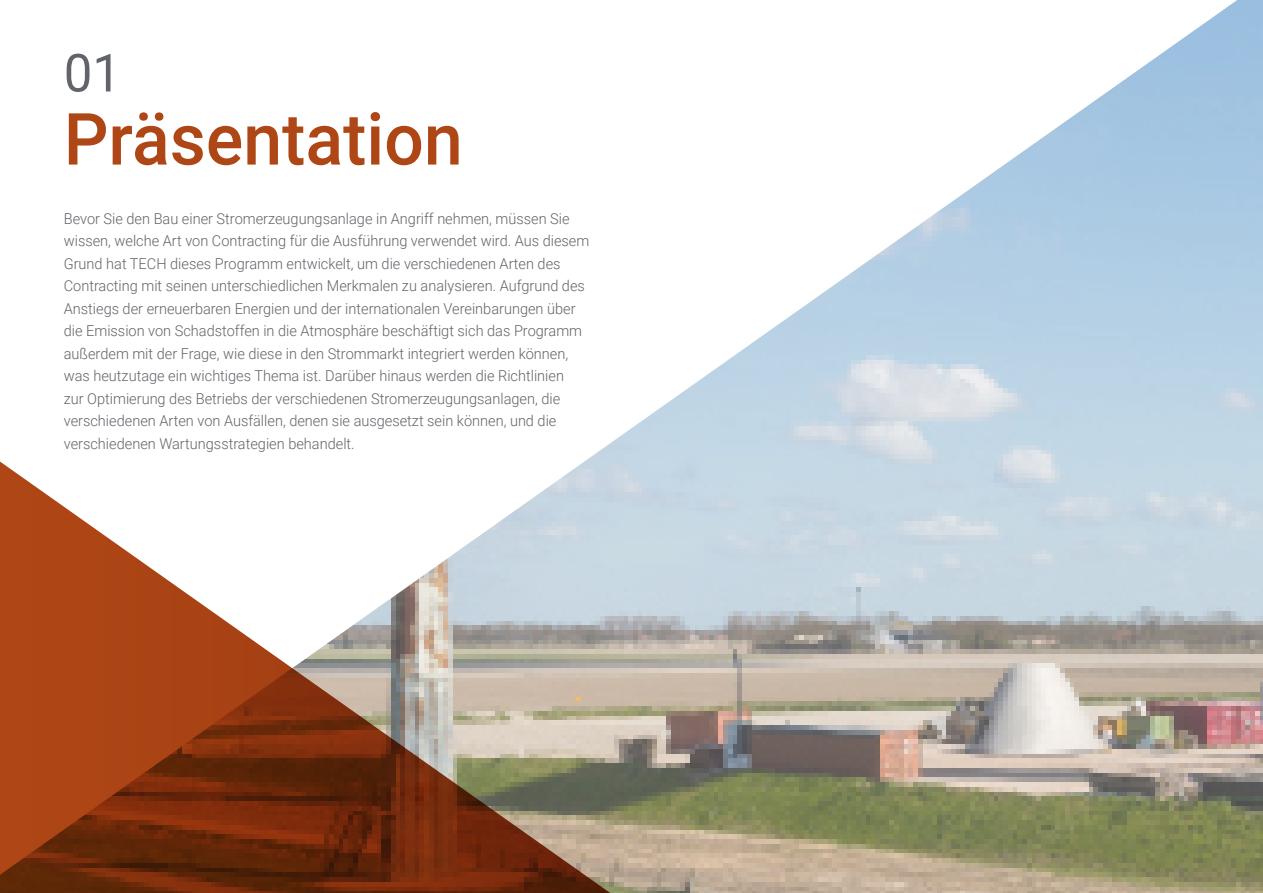
<style>
.page{position:relative;width:1263px;height:893px;background:#fff}
.page>*{position:absolute;margin:0;border:0;box-sizing:border-box;transform-origin:0 0}
.t1{font:500 72px "Roboto";color:#ae4615}
.t2{font:52.5px "Roboto";color:#61646a}
.t3{font:300 15px/22.5px "Roboto";color:#61646a}
</style>
<div class="page">
<img style="left:607px;top:0;width:656px;height:893px">
<svg style="left:0;top:446px;width:640px;height:447px"></svg>
<h2 class="t2" style="left:64px;top:36px;width:59px">01</h2>
<h1 class="t1" style="left:64px;top:89px;width:400px">Präsentation</h1>
<p class="t3" style="left:64px;top:207px;width:527px">Bevor Sie den Bau einer Stromerzeugungsanlage in Angriff nehmen, müssen Sie wissen, welche Art von Contracting für die Ausführung verwendet wird. Aus diesem Grund hat TECH dieses Programm entwickelt, um die verschiedenen Arten des Contracting mit seinen unterschiedlichen Merkmalen zu analysieren. Aufgrund des Anstiegs der erneuerbaren Energien und der internationalen Vereinbarungen über die Emission von Schadstoffen in die Atmosphäre beschäftigt sich das Programm außerdem mit der Frage, wie diese in den Strommarkt integriert werden können, was heutzutage ein wichtiges Thema ist. Darüber hinaus werden die Richtlinien<br>zur Optimierung des Betriebs der verschiedenen Stromerzeugungsanlagen, die verschiedenen Arten von Ausfällen, denen sie ausgesetzt sein können, und die verschiedenen Wartungsstrategien behandelt.</p>
</div>
